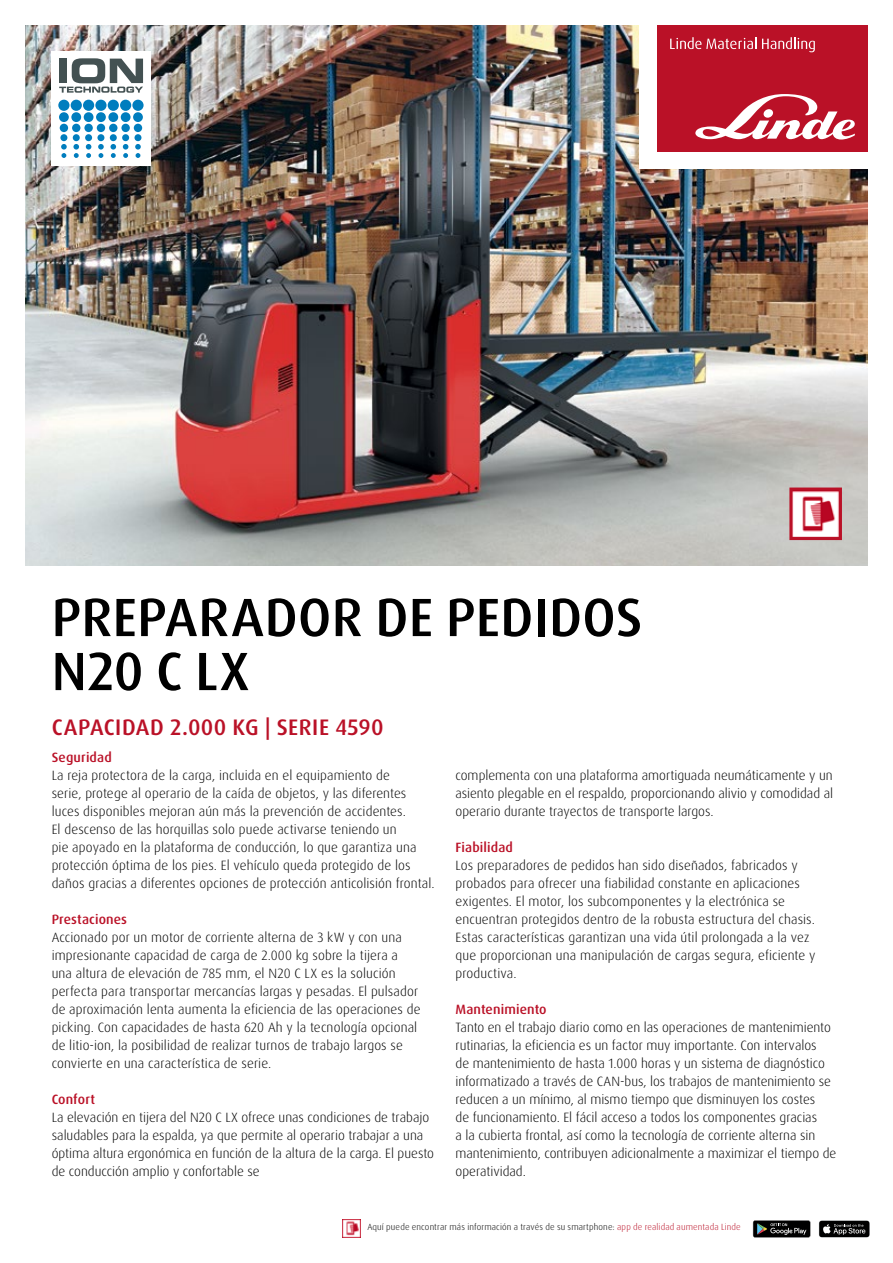
<style>
.page{position:relative;width:893px;height:1263px;background:#fff}
.page>*{position:absolute;margin:0;border:0;box-sizing:border-box;transform-origin:0 0}
.t1{font:500 54px/54px "Dax Pro";letter-spacing:.005em;color:#000}
.t2{font:500 22.5px "Dax Pro";letter-spacing:.015em;color:#ba1127}
.t3{font:300 13.5px/18px "Dax Pro";letter-spacing:.005em;color:#000}
.t4{font:500 13.5px "Dax Pro";letter-spacing:.01em;color:#ba1127}
.t5{font:300 9px "Dax Pro";letter-spacing:.015em;color:#000}
.s1{color:#ba1127}
</style>
<div class="page">
<img style="left:26px;top:26px;width:841px;height:540px">
<div style="left:51px;top:51px;width:99px;height:114px;background:#fff"></div>
<div style="left:59px;top:112px;width:10px;height:10px;background:#007dbe;border-radius:50%"></div>
<div style="left:60px;top:124px;width:8px;height:8px;background:#007dbe;border-radius:50%"></div>
<div style="left:60px;top:134px;width:7px;height:7px;background:#007dbe;border-radius:50%"></div>
<svg style="left:61px;top:144px;width:6px;height:14px"></svg>
<div style="left:71px;top:112px;width:10px;height:10px;background:#007dbe;border-radius:50%"></div>
<div style="left:72px;top:124px;width:8px;height:8px;background:#007dbe;border-radius:50%"></div>
<div style="left:73px;top:134px;width:7px;height:7px;background:#007dbe;border-radius:50%"></div>
<svg style="left:73px;top:144px;width:6px;height:14px"></svg>
<div style="left:84px;top:112px;width:9px;height:10px;background:#007dbe;border-radius:50%"></div>
<div style="left:84px;top:124px;width:9px;height:8px;background:#007dbe;border-radius:50%"></div>
<div style="left:85px;top:134px;width:7px;height:7px;background:#007dbe;border-radius:50%"></div>
<svg style="left:86px;top:144px;width:5px;height:14px"></svg>
<div style="left:96px;top:112px;width:10px;height:10px;background:#007dbe;border-radius:50%"></div>
<div style="left:97px;top:124px;width:8px;height:8px;background:#007dbe;border-radius:50%"></div>
<div style="left:97px;top:134px;width:7px;height:7px;background:#007dbe;border-radius:50%"></div>
<svg style="left:98px;top:144px;width:6px;height:14px"></svg>
<div style="left:108px;top:112px;width:10px;height:10px;background:#007dbe;border-radius:50%"></div>
<div style="left:109px;top:124px;width:8px;height:8px;background:#007dbe;border-radius:50%"></div>
<div style="left:110px;top:134px;width:7px;height:7px;background:#007dbe;border-radius:50%"></div>
<svg style="left:110px;top:144px;width:6px;height:14px"></svg>
<div style="left:121px;top:112px;width:10px;height:10px;background:#007dbe;border-radius:50%"></div>
<div style="left:121px;top:124px;width:9px;height:8px;background:#007dbe;border-radius:50%"></div>
<div style="left:122px;top:134px;width:7px;height:7px;background:#007dbe;border-radius:50%"></div>
<svg style="left:123px;top:144px;width:5px;height:14px"></svg>
<div style="left:133px;top:112px;width:10px;height:10px;background:#007dbe;border-radius:50%"></div>
<div style="left:58px;top:100px;width:12px;height:11px;background:#007dbe;border-radius:50%"></div>
<div style="left:71px;top:100px;width:11px;height:11px;background:#007dbe;border-radius:50%"></div>
<div style="left:83px;top:100px;width:11px;height:11px;background:#007dbe;border-radius:50%"></div>
<div style="left:95px;top:100px;width:12px;height:11px;background:#007dbe;border-radius:50%"></div>
<div style="left:108px;top:100px;width:11px;height:11px;background:#007dbe;border-radius:50%"></div>
<div style="left:120px;top:100px;width:11px;height:11px;background:#007dbe;border-radius:50%"></div>
<div style="left:132px;top:100px;width:12px;height:11px;background:#007dbe;border-radius:50%"></div>
<div style="left:134px;top:124px;width:8px;height:8px;background:#007dbe;border-radius:50%"></div>
<div style="left:134px;top:134px;width:7px;height:7px;background:#007dbe;border-radius:50%"></div>
<svg style="left:135px;top:144px;width:6px;height:14px"></svg>
<svg style="left:59px;top:58px;width:84px;height:35px"></svg>
<div style="left:640px;top:0;width:253px;height:169px;background:#fff"></div>
<div style="left:657px;top:26px;width:210px;height:126px;background:#ba1127"></div>
<svg style="left:695px;top:94px;width:160px;height:46px"></svg>
<svg style="left:670px;top:37px;width:86px;height:12px"></svg>
<svg style="left:762px;top:37px;width:53px;height:15px"></svg>
<img style="left:793px;top:491px;width:45px;height:45px">
<div style="left:789px;top:487px;width:53px;height:53px;border:3px solid #ba1127"></div>
<img style="left:343px;top:1219px;width:18px;height:18px">
<svg style="left:753px;top:1220px;width:57px;height:17px"></svg>
<svg style="left:819px;top:1220px;width:51px;height:17px"></svg>
<h1 class="t1" style="left:52px;top:591px;width:592px">PREPARADOR DE PEDIDOS<br>N20 C LX</h1>
<h2 class="t2" style="left:52px;top:713px;width:333px">CAPACIDAD 2.000 KG | SERIE 4590</h2>
<p class="t4" style="left:52px;top:749px;width:62px">Seguridad</p>
<p class="t3" style="left:52px;top:766px;width:385px">La reja protectora de la carga, incluida en el equipamiento de<br>serie, protege al operario de la caída de objetos y, las diferentes luces disponibles mejoran aún más la prevención de accidentes.<br>El descenso de las horquillas solo puede activarse teniendo un<br>pie apoyado en la plataforma de conducción lo, que garantiza una protección óptima de los pies. El vehículo queda protegido de los daños gracias a diferentes opciones de protección anticolisión frontal.</p>
<p class="t4" style="left:52px;top:911px;width:77px">Prestaciones</p>
<p class="t3" style="left:52px;top:928px;width:370px">Accionado por un motor de corriente alterna de 3 kW y con una impresionante capacidad de carga de 2.000 kg sobre la tijera a una altura de elevación de 785 mm, el N20 C LX es la solución perfecta para transportar mercancías largas y pesadas. El pulsador de aproximación lenta aumenta la eficiencia de las operaciones de picking. Con capacidades de hasta 620 Ah lay tecnología opcional de litio-ion la, posibilidad de realizar turnos de trabajo largos se convierte en una característica de serie.</p>
<p class="t4" style="left:52px;top:1091px;width:45px">Confort</p>
<p class="t3" style="left:52px;top:1108px;width:384px">La elevación en tijera del N20 C LX ofrece unas condiciones de trabajo saludables para la espalda, ya que permite al operario trabajar a una óptima altura ergonómica en función de la altura de la carga. El puesto de conducción amplio y confortable se</p>
<p class="t3" style="left:455px;top:766px;width:379px;text-align:justify">complementa con una plataforma amortiguada neumáticamente y un asiento plegable en el respaldo, proporcionando alivio y comodidad al operario durante trayectos de transporte largos.</p>
<p class="t4" style="left:455px;top:839px;width:59px">Fiabilidad</p>
<p class="t3" style="left:455px;top:856px;width:361px">Los preparadores de pedidos han sido diseñados, fabricados y probados para ofrecer una fiabilidad constante en aplicaciones exigentes. El motor, los subcomponentes lay electrónica se encuentran protegidos dentro de la robusta estructura del chasis.<br>Estas características garantizan una vida útil prolongada laa vez que proporcionan una manipulación de cargas segura, eficiente y productiva.</p>
<p class="t4" style="left:455px;top:1001px;width:93px">Mantenimiento</p>
<p class="t3" style="left:455px;top:1018px;width:382px">Tanto en el trabajo diario como en las operaciones de mantenimiento rutinarias la, eficiencia es un factor muy importante. Con intervalos<br>de mantenimiento de hasta 1.000 horas y un sistema de diagnóstico informatizado a través de CAN-bus, los trabajos de mantenimiento se reducen a un mínimo, al mismo tiempo que disminuyen los costes<br>de funcionamiento. El fácil acceso a todos los componentes gracias<br>laa cubierta frontal, así como la tecnología de corriente alterna sin mantenimiento, contribuyen adicionalmente a maximizar el tiempo de operatividad.</p>
<p class="t5" style="left:367px;top:1221px;width:375px">Aquí puede encontrar más información a través de su smartphone: <span class="s1">app de realidad aumentada Linde</span></p>
</div>
